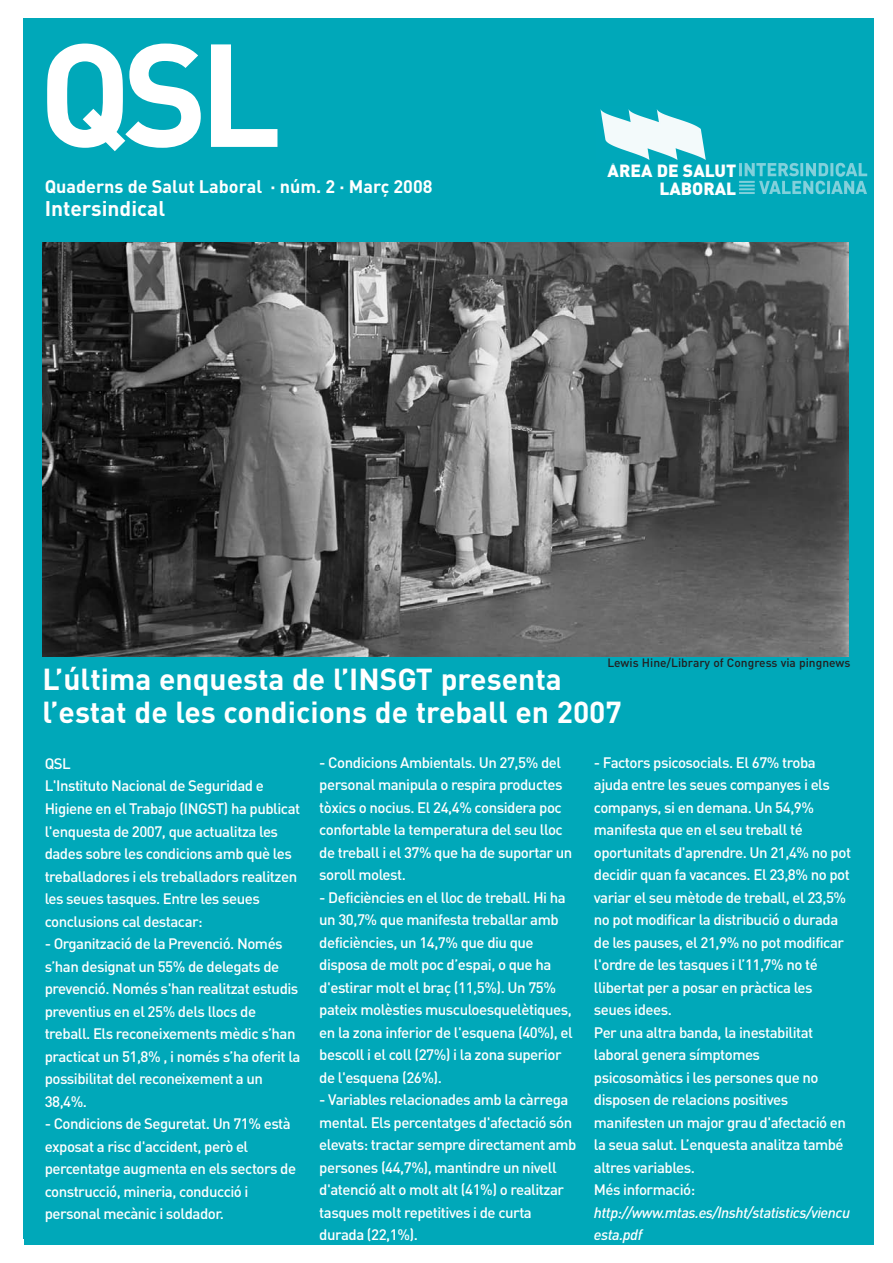
<style>
.page{position:relative;width:893px;height:1263px;background:#fff}
.page>*{position:absolute;margin:0;border:0;box-sizing:border-box;transform-origin:0 0}
.t1{font:700 144px "DIN";color:#fff}
.t2{font:700 30px/33px "DIN";color:#fff}
.t3{font:700 21px "DIN";color:#fff}
.t4{font:700 18px "DIN";color:#fff}
.t5{font:900 17.4px/17.4px "DIN";color:#fff;text-align:right}
.t6{font:500 15px/22.5px "DIN";letter-spacing:-.03em;color:#fff}
.t7{font:italic 500 15px/22.5px "DIN";letter-spacing:-.03em;color:#fff}
.t8{font:500 12px "DIN";color:#231f20}
</style>
<div class="page">
<div style="left:24px;top:18px;width:849px;height:1227px;background:#00a8b9"></div>
<img style="left:600px;top:109px;width:106px;height:51px">
<img style="left:739px;top:162px;width:129px;height:33px">
<img style="left:43px;top:242px;width:806px;height:415px">
<h1 class="t1" style="left:39px;top:10px;width:245px">QSL</h1>
<p class="t4" style="left:45px;top:176px;width:389px">Quaderns de Salut Laboral · núm. 2 · Març 2008</p>
<h3 class="t3" style="left:45px;top:196px;width:122px">Intersindical</h3>
<p class="t5" style="left:608px;top:162px;width:130px">ÀREA DE SALUT<br>LABORAL</p>
<p class="t8" style="left:607px;top:656px;width:245px">Lewis Hine/Library of Congress via pingnews</p>
<h2 class="t2" style="left:43px;top:662px;width:581px">L’última enquesta de l’INSGT presenta l’estat de les condicions de treball en 2007</h2>
<p class="t6" style="left:45px;top:752px;width:257px">QSL<br>L'Instituto Nacional de Seguridad e Higiene en el Trabajo (INGST) ha publicat l'enquesta de 2007, que actualitza les dades sobre les condicions amb què les treballadores i els treballadors realitzen les seues tasques. Entre les seues conclusions cal destacar:</p>
<p class="t6" style="left:45px;top:932px;width:257px">- Organització de la Prevenció. Només s’han designat un 55% de delegats de prevenció. Només s'han realitzat estudis preventius en el 25% dels llocs de treball. Els reconeixements mèdic s’han practicat un 51,8% , i només s’ha oferit la possibilitat del reconeixement a un 38,4%.</p>
<p class="t6" style="left:45px;top:1112px;width:253px">- Condicions de Seguretat. Un 71% està exposat a risc d'accident, però el percentatge augmenta en els sectors de construcció, mineria, conducció i personal mecànic i soldador.</p>
<p class="t6" style="left:319px;top:750px;width:255px">- Condicions Ambientals. Un 27,5% del personal manipula o respira productes tòxics o nocius. El 24,4% considera poc confortable la temperatura del seu lloc de treball i el 37% que ha de suportar un soroll molest.</p>
<p class="t6" style="left:319px;top:885px;width:255px">- Deficiències en el lloc de treball. Hi ha un 30,7% que manifesta treballar amb deficiències, un 14,7% que diu que disposa de molt poc d’espai, o que ha d'estirar molt el braç (11,5%). Un 75% pateix molèsties musculoesquelètiques, en la zona inferior de l'esquena (40%), el bescoll i el coll (27%) i la zona superior de l'esquena (26%).</p>
<p class="t6" style="left:319px;top:1088px;width:259px">- Variables relacionades amb la càrrega mental. Els percentatges d'afectació són elevats: tractar sempre directament amb persones (44,7%), mantindre un nivell d'atenció alt o molt alt (41%) o realitzar tasques molt repetitives i de curta durada (22,1%).</p>
<p class="t6" style="left:594px;top:750px;width:259px">- Factors psicosocials. El 67% troba ajuda entre les seues companyes i els companys, si en demana. Un 54,9% manifesta que en el seu treball té oportunitats d'aprendre. Un 21,4% no pot decidir quan fa vacances. El 23,8% no pot variar el seu mètode de treball, el 23,5% no pot modificar la distribució o durada de les pauses, el 21,9% no pot modificar l'ordre de les tasques i l’11,7% no té llibertat per a posar en pràctica les seues idees.<br>Per una altra banda, la inestabilitat laboral genera símptomes psicosomàtics i les persones que no disposen de relacions positives manifesten un major grau d'afectació en la seua salut. L’enquesta analitza també altres variables.<br>Més informació:</p>
<p class="t7" style="left:594px;top:1202px;width:258px">http://www.mtas.es/Insht/statistics/viencu esta.pdf</p>
</div>
